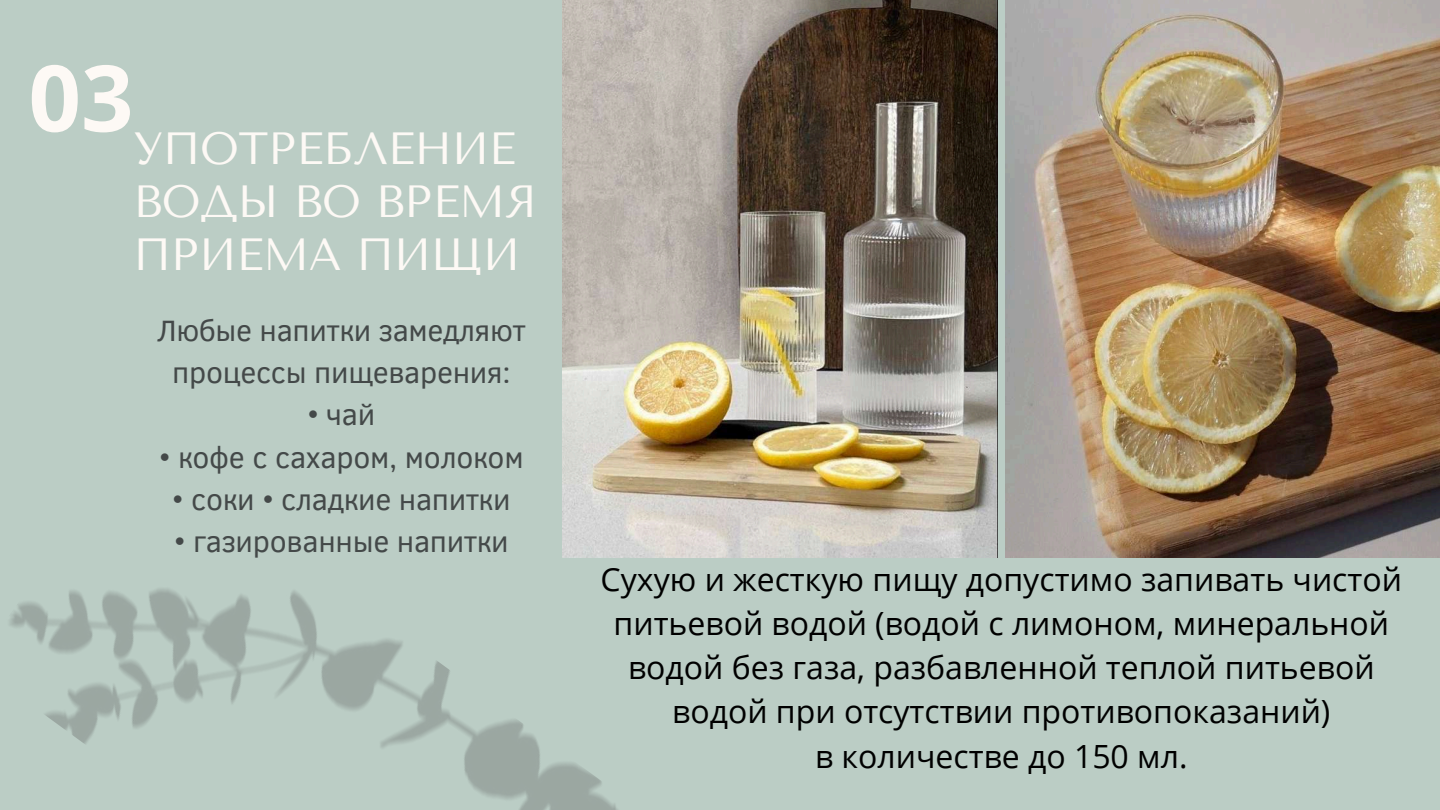
<style>
.page{position:relative;width:1440px;height:810px;background:#bbcdc5}
.page>*{position:absolute;margin:0;border:0;box-sizing:border-box;transform-origin:0 0}
.t1{font:700 92px "Open Sans";color:#fdf9f5}
.t2{font:45px/52.9px "Tenor Sans";letter-spacing:-.01em;color:#fdf9f5}
.t3{font:32px/44.2px "Open Sans";color:#000;text-align:center}
.t4{font:30.2px/42.1px "Clear Sans";letter-spacing:-.01em;color:#444949;text-align:center}
</style>
<div class="page">
<img style="left:563px;top:0;width:435px;height:558px">
<img style="left:1005px;top:0;width:435px;height:558px">
<img style="left:10px;top:441px;width:736px;height:369px">
<h1 class="t1" style="left:28px;top:33px;width:106px">03</h1>
<h2 class="t2" style="left:134px;top:123px;width:405px">УПОТРЕБЛЕНИЕ<br>ВОДЫ ВО ВРЕМЯ<br>ПРИЕМА ПИЩИ</h2>
<p class="t4" style="left:157px;top:308px;width:370px">Любые напитки замедляют процессы пищеварения:</p>
<p class="t4" style="left:308px;top:392px;width:69px">• чай</p>
<p class="t4" style="left:159px;top:434px;width:366px">• кофе с сахаром, молоком</p>
<p class="t4" style="left:172px;top:477px;width:340px">• соки • сладкие напитки</p>
<p class="t4" style="left:174px;top:519px;width:336px">• газированные напитки</p>
<p class="t3" style="left:601px;top:556px;width:803px">Сухую и жесткую пищу допустимо запивать чистой питьевой водой (водой с лимоном, минеральной водой без газа, разбавленной теплой питьевой водой при отсутствии противопоказаний)<br>в количестве до 150 мл.</p>
</div>
